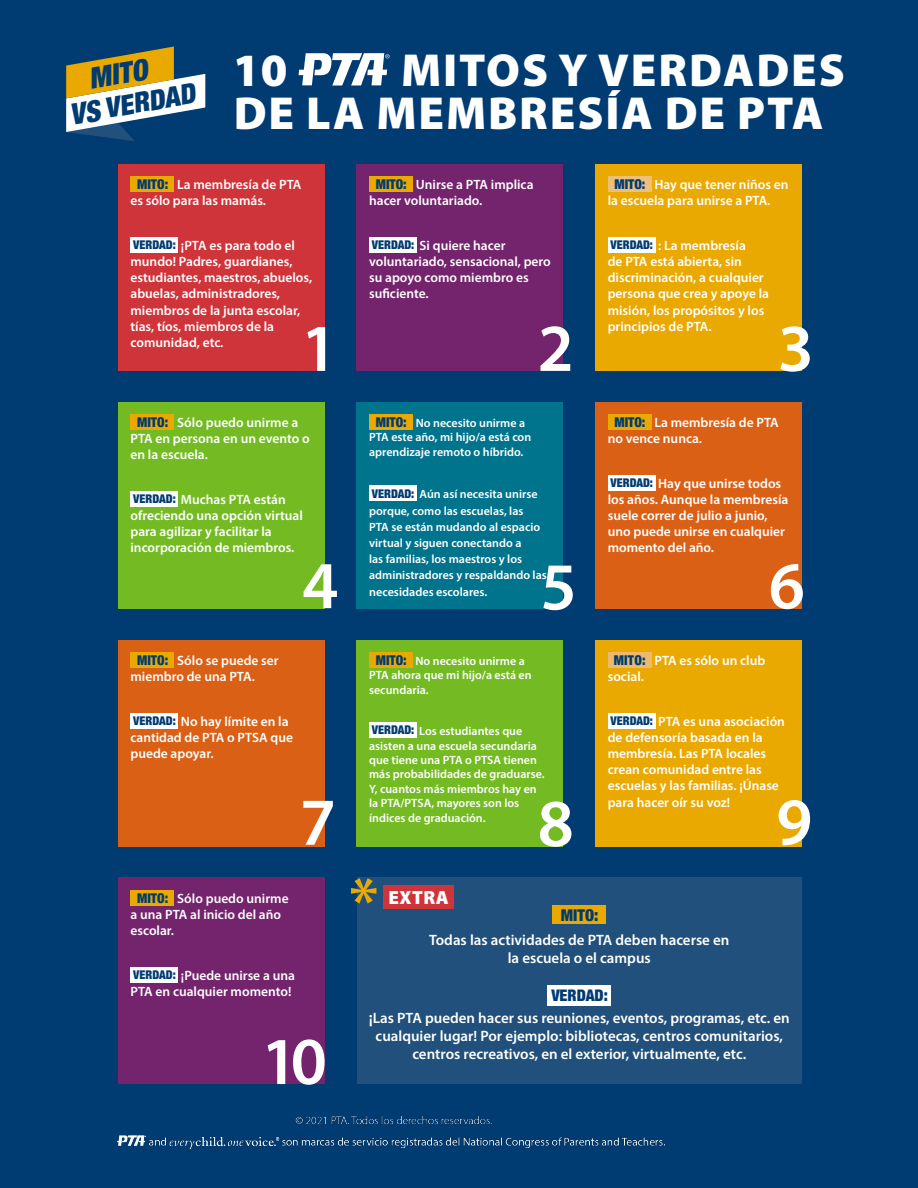
<style>
.page{position:relative;width:918px;height:1188px;background:#003b71}
.page>*{position:absolute;margin:0;border:0;box-sizing:border-box;transform-origin:0 0}
.t1{font:600 67.5px "Myriad Pro";color:#fff}
.t2{font:600 67.5px "Myriad Pro";color:#eaa900}
.t3{font:900 46.5px/43.8px "Myriad Pro";letter-spacing:.04em;color:#fff}
.t4{font:italic 900 condensed 28.95px "Helvetica Neue";color:#003b71}
.t5{font:900 condensed 27.75px "Helvetica Neue";color:#003b71}
.t6{font:900 19.2px "Myriad Pro";letter-spacing:.02em;color:#fff}
.t7{font:900 condensed 16.35px "Helvetica Neue";color:#003b71}
.t8{font:900 condensed 15.9px "Helvetica Neue";color:#003b71}
.t9{font:600 15px/18px "Myriad Pro";color:#fff;text-align:center}
.t10{font:600 13.5px/16.2px "Myriad Pro";color:#fff}
.t11{font:600 12.15px "Myriad Pro";color:#fff}
.t12{font:600 12px/14.4px "Myriad Pro";color:#fff}
.s1{font-style:italic;font-size:29.25px}
.s2{font-family:"Helvetica Neue";font-weight:900;font-stretch:condensed;color:#003b71}
.s3{font-family:"Helvetica Neue";font-weight:900;font-stretch:condensed;font-size:12px;color:#003b71}
.s4{font-family:"Helvetica Neue";font-weight:900;font-stretch:condensed;font-size:13.5px;color:#003b71}
.s5{font-size:16.5px}
</style>
<div class="page">
<svg style="left:299px;top:53px;width:91px;height:33px"></svg>
<div style="left:118px;top:164px;width:206px;height:206px;background:#ce343a"></div>
<div style="left:130px;top:176px;width:44px;height:15px;background:#eaa900"></div>
<div style="left:130px;top:237px;width:48px;height:15px;background:#fff"></div>
<div style="left:118px;top:878px;width:206px;height:206px;background:#74236d"></div>
<div style="left:130px;top:890px;width:44px;height:15px;background:#eaa900"></div>
<div style="left:130px;top:967px;width:48px;height:15px;background:#fff"></div>
<div style="left:357px;top:878px;width:445px;height:206px;background:#20507b"></div>
<div style="left:553px;top:905px;width:53px;height:19px;background:#eaa900"></div>
<div style="left:548px;top:986px;width:63px;height:20px;background:#fff"></div>
<div style="left:118px;top:402px;width:206px;height:206px;background:#74bb23"></div>
<div style="left:130px;top:414px;width:44px;height:15px;background:#eaa900"></div>
<div style="left:130px;top:491px;width:48px;height:15px;background:#fff"></div>
<div style="left:118px;top:640px;width:206px;height:206px;background:#da6016"></div>
<div style="left:130px;top:652px;width:44px;height:15px;background:#eaa900"></div>
<div style="left:130px;top:713px;width:48px;height:15px;background:#fff"></div>
<div style="left:357px;top:164px;width:206px;height:206px;background:#74236d"></div>
<div style="left:369px;top:176px;width:44px;height:15px;background:#eaa900"></div>
<div style="left:369px;top:237px;width:48px;height:15px;background:#fff"></div>
<div style="left:357px;top:402px;width:206px;height:206px;background:#00748d"></div>
<div style="left:369px;top:414px;width:44px;height:15px;background:#eaa900"></div>
<div style="left:369px;top:486px;width:48px;height:15px;background:#fff"></div>
<div style="left:357px;top:640px;width:206px;height:206px;background:#74bb23"></div>
<div style="left:369px;top:652px;width:44px;height:15px;background:#eaa900"></div>
<div style="left:369px;top:723px;width:48px;height:15px;background:#fff"></div>
<div style="left:596px;top:164px;width:206px;height:206px;background:#eaa900"></div>
<div style="left:608px;top:176px;width:44px;height:15px;background:#eebe7b"></div>
<div style="left:608px;top:237px;width:47px;height:15px;background:#fff"></div>
<div style="left:596px;top:402px;width:206px;height:206px;background:#da6016"></div>
<div style="left:608px;top:414px;width:44px;height:15px;background:#eaa900"></div>
<div style="left:608px;top:475px;width:47px;height:15px;background:#fff"></div>
<div style="left:596px;top:640px;width:206px;height:206px;background:#eaa900"></div>
<div style="left:608px;top:652px;width:44px;height:15px;background:#edba6d"></div>
<div style="left:608px;top:713px;width:47px;height:15px;background:#fff"></div>
<div style="left:383px;top:885px;width:71px;height:24px;background:#ce343a"></div>
<img style="left:117px;top:1116px;width:548px;height:34px">
<svg style="left:66px;top:47px;width:139px;height:94px"></svg>
<h3 class="t4" style="left:85px;top:56px;width:61px;rotate:-10deg">MITO</h3>
<h3 class="t5" style="left:66px;top:92px;width:129px;rotate:-10deg"><span class="s1">VS</span> VERDAD</h3>
<h2 class="t3" style="left:234px;top:46px;width:613px;text-indent:167px">MITOS Y VERDADES<br>DE LA MEMBRESÍA DE PTA</h2>
<h2 class="t3" style="left:233px;top:46px;width:56px">10</h2>
<p class="t10" style="left:130px;top:176px;width:173px;text-indent:7px"><span class="s2">MITO:</span> La membresía de PTA es sólo para las mamás.</p>
<p class="t10" style="left:130px;top:237px;width:183px"><span class="s3">VERDAD:</span> ¡PTA es para todo el mundo! Padres, guardianes, estudiantes, maestros, abuelos, abuelas, administradores, miembros de la junta escolar, tías, tíos, miembros de la comunidad, etc.</p>
<h1 class="t1" style="left:301px;top:305px;width:38px">1</h1>
<p class="t10" style="left:369px;top:176px;width:166px;text-indent:7px"><span class="s2">MITO:</span> Unirse a PTA implica hacer voluntariado.</p>
<p class="t10" style="left:369px;top:237px;width:183px"><span class="s3">VERDAD:</span> Si quiere hacer voluntariado, sensacional, pero su apoyo como miembro es suficiente.</p>
<h1 class="t1" style="left:538px;top:305px;width:38px">2</h1>
<p class="t10" style="left:608px;top:176px;width:182px;text-indent:7px"><span class="s2">MITO:</span> Hay que tener niños en la escuela para unirse a PTA.</p>
<p class="t10" style="left:608px;top:237px;width:163px"><span class="s3">VERDAD:</span> : La membresía<br>de PTA está abierta, sin discriminación, a cualquier persona que crea y apoye la misión, los propósitos y los principios de PTA.</p>
<h1 class="t1" style="left:778px;top:305px;width:38px">3</h1>
<p class="t10" style="left:130px;top:414px;width:181px;text-indent:7px"><span class="s2">MITO:</span> Sólo puedo unirme a<br>PTA en persona en un evento o en la escuela.</p>
<p class="t10" style="left:130px;top:491px;width:174px"><span class="s3">VERDAD:</span> Muchas PTA están ofreciendo una opción virtual para agilizar y facilitar la incorporación de miembros.</p>
<h1 class="t1" style="left:302px;top:543px;width:38px">4</h1>
<p class="t12" style="left:369px;top:415px;width:164px;text-indent:7px"><span class="s4">MITO:</span> No necesito unirme a<br>PTA este año, mi hijo/a está con aprendizaje remoto o híbrido.</p>
<p class="t12" style="left:369px;top:486px;width:179px;line-height:16.2px"><span class="s2">VERDAD:</span> Aún así necesita unirse porque, como las escuelas, las<br>PTA se están mudando al espacio virtual y siguen conectando a<br>las familias, los maestros y los administradores y respaldando las</p>
<p class="t11" style="left:369px;top:584px;width:120px">necesidades escolares.</p>
<h1 class="t1" style="left:541px;top:544px;width:38px">5</h1>
<p class="t10" style="left:608px;top:414px;width:173px;text-indent:7px"><span class="s2">MITO:</span> La membresía de PTA no vence nunca.</p>
<p class="t10" style="left:608px;top:475px;width:182px"><span class="s3">VERDAD:</span> Hay que unirse todos los años. Aunque la membresía suele correr de julio a junio, uno puede unirse en cualquier momento del año.</p>
<h1 class="t1" style="left:769px;top:543px;width:38px">6</h1>
<p class="t10" style="left:130px;top:652px;width:150px;text-indent:7px"><span class="s2">MITO:</span> Sólo se puede ser miembro de una PTA.</p>
<p class="t10" style="left:130px;top:713px;width:164px"><span class="s3">VERDAD:</span> No hay límite en la cantidad de PTA o PTSA que puede apoyar.</p>
<h1 class="t1" style="left:300px;top:779px;width:38px">7</h1>
<p class="t10" style="left:130px;top:890px;width:160px;text-indent:7px"><span class="s2">MITO:</span> Sólo puedo unirme a una PTA al inicio del año escolar.</p>
<p class="t10" style="left:130px;top:967px;width:166px"><span class="s3">VERDAD:</span> ¡Puede unirse a una<br>PTA en cualquier momento!</p>
<h1 class="t1" style="left:261px;top:1018px;width:67px">10</h1>
<p class="t12" style="left:369px;top:653px;width:164px;text-indent:7px"><span class="s4">MITO:</span> No necesito unirme a<br>PTA ahora que mi hijo/a está en secundaria.</p>
<p class="t12" style="left:369px;top:724px;width:177px"><span class="s2">VERDAD:</span> Los estudiantes que asisten a una escuela secundaria que tiene una PTA o PTSA tienen más probabilidades de graduarse.<br>Y, cuantos más miembros hay en la PTA/PTSA, mayores son los índices de graduación.</p>
<h1 class="t1" style="left:538px;top:780px;width:38px">8</h1>
<h1 class="t2" style="left:349px;top:859px;width:31px">*</h1>
<h3 class="t6" style="left:389px;top:884px;width:62px">EXTRA</h3>
<p class="t10" style="left:608px;top:652px;width:159px;text-indent:6px"><span class="s2">MITO:</span> PTA es sólo un club social.</p>
<p class="t10" style="left:608px;top:713px;width:179px"><span class="s3">VERDAD:</span> PTA es una asociación de defensoría basada en la membresía. Las PTA locales crean comunidad entre las escuelas y las familias. ¡Únase para hacer oír su voz!</p>
<h1 class="t1" style="left:776px;top:779px;width:38px">9</h1>
<p class="t7" style="left:561px;top:902px;width:39px">MITO:</p>
<p class="t9" style="left:429px;top:931px;width:302px">Todas las actividades de PTA deben hacerse en la escuela o el campus</p>
<p class="t8" style="left:551px;top:983px;width:58px">VERDAD:</p>
<p class="t9" style="left:369px;top:1009px;width:423px"><span class="s5">¡</span>Las PTA pueden hacer sus reuniones, eventos, programas, etc. en cualquier lugar! Por ejemplo: bibliotecas, centros comunitarios, centros recreativos, en el exterior, virtualmente, etc.</p>
</div>
